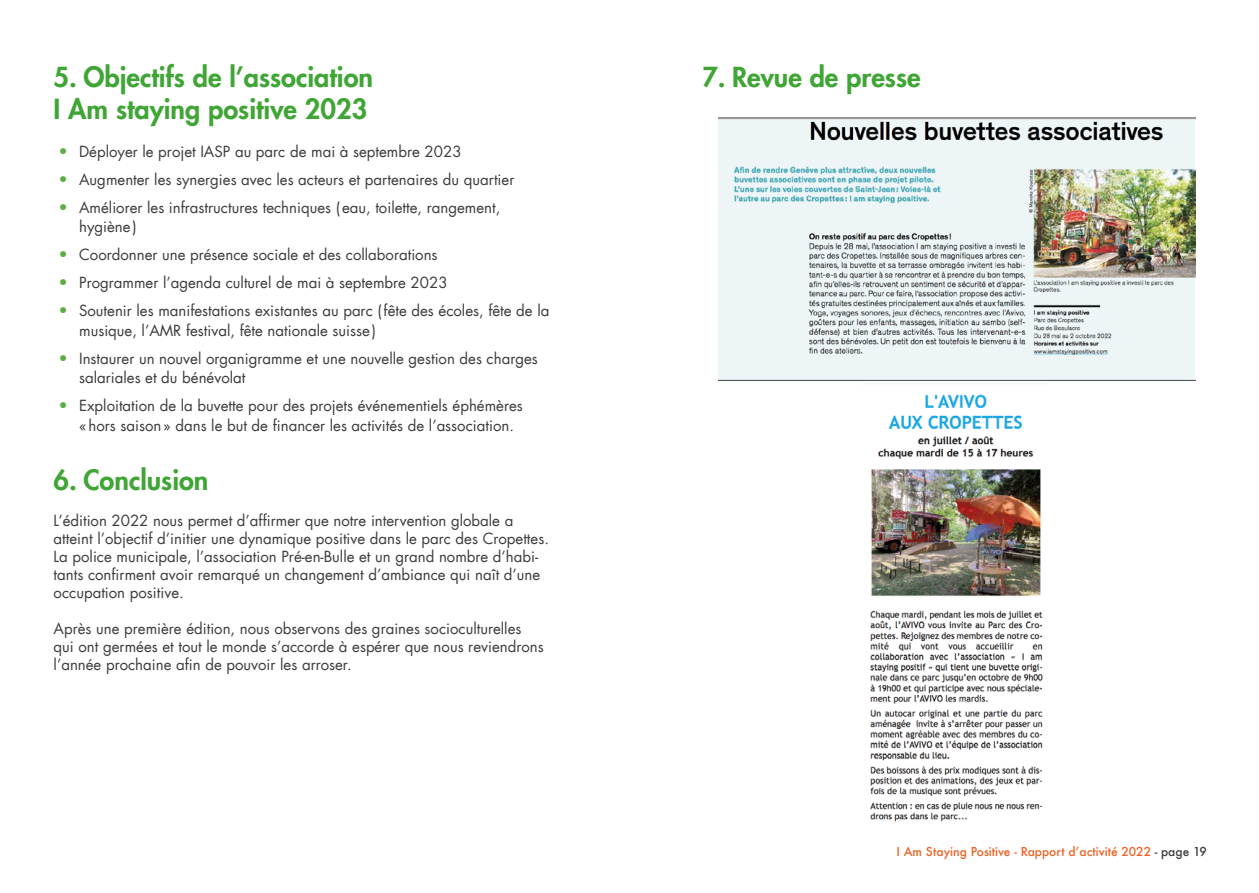
<style>
.page{position:relative;width:1259px;height:893px;background:#fff}
.page>*{position:absolute;margin:0;border:0;box-sizing:border-box;transform-origin:0 0}
.t1{font:800 27px/32.4px "Futura LT";color:#3fa535}
.t2{font:15px/18px "Futura LT";color:#3c3c3b}
.t3{font:500 12px "Futura";color:#ec6225}
.s1{font-weight:700;font-size:15.75px;color:#5dad46}
.s2{color:#3c3c3b}
</style>
<div class="page">
<img style="left:718px;top:117px;width:477px;height:264px">
<img style="left:870px;top:394px;width:173px;height:427px">
<h1 class="t1" style="left:54px;top:60px;width:321px">5. Objectifs de l’association<br>I Am staying positive 2023</h1>
<p class="t2" style="left:58px;top:142px;width:405px"><span class="s1">•</span> Déployer le projet IASP au parc de mai à septembre 2023</p>
<p class="t2" style="left:58px;top:170px;width:458px"><span class="s1">•</span> Augmenter les synergies avec les acteurs et partenaires du quartier</p>
<p class="t2" style="left:79px;top:197px;width:423px;line-height:19.5px;text-indent:-21px"><span class="s1">•</span> Améliorer les infrastructures techniques (eau, toilette, rangement, hygiène)</p>
<p class="t2" style="left:58px;top:246px;width:381px"><span class="s1">•</span> Coordonner une présence sociale et des collaborations</p>
<p class="t2" style="left:58px;top:274px;width:391px"><span class="s1">•</span> Programmer l’agenda culturel de mai à septembre 2023</p>
<p class="t2" style="left:79px;top:301px;width:472px;line-height:19.5px;text-indent:-21px"><span class="s1">•</span> Soutenir les manifestations existantes au parc (fête des écoles, fête de la musique, l’AMR festival, fête nationale suisse)</p>
<p class="t2" style="left:79px;top:349px;width:460px;line-height:19.5px;text-indent:-21px"><span class="s1">•</span> Instaurer un nouvel organigramme et une nouvelle gestion des charges salariales et du bénévolat</p>
<p class="t2" style="left:79px;top:396px;width:445px;line-height:19.5px;text-indent:-21px"><span class="s1">•</span> Exploitation de la buvette pour des projets événementiels éphémères «hors saison» dans le but de financer les activités de l’association.</p>
<h1 class="t1" style="left:54px;top:463px;width:156px">6. Conclusion</h1>
<p class="t2" style="left:54px;top:511px;width:497px">L’édition 2022 nous permet d’affirmer que notre intervention globale a atteint l’objectif d’initier une dynamique positive dans le parc des Cropettes.<br>La police municipale, l’association Pré-en-Bulle et un grand nombre d’habi&shy;tants confirment avoir remarqué un changement d’ambiance qui naît d’une occupation positive.</p>
<p class="t2" style="left:54px;top:619px;width:491px">Après une première édition, nous observons des graines socioculturelles qui ont germées et tout le monde s’accorde à espérer que nous reviendrons l’année prochaine afin de pouvoir les arroser.</p>
<h1 class="t1" style="left:702px;top:60px;width:220px">7. Revue de presse</h1>
<p class="t3" style="left:896px;top:843px;width:312px">I Am Staying Positive - Rapport d’activité 2022 <span class="s2">- page 19</span></p>
</div>
